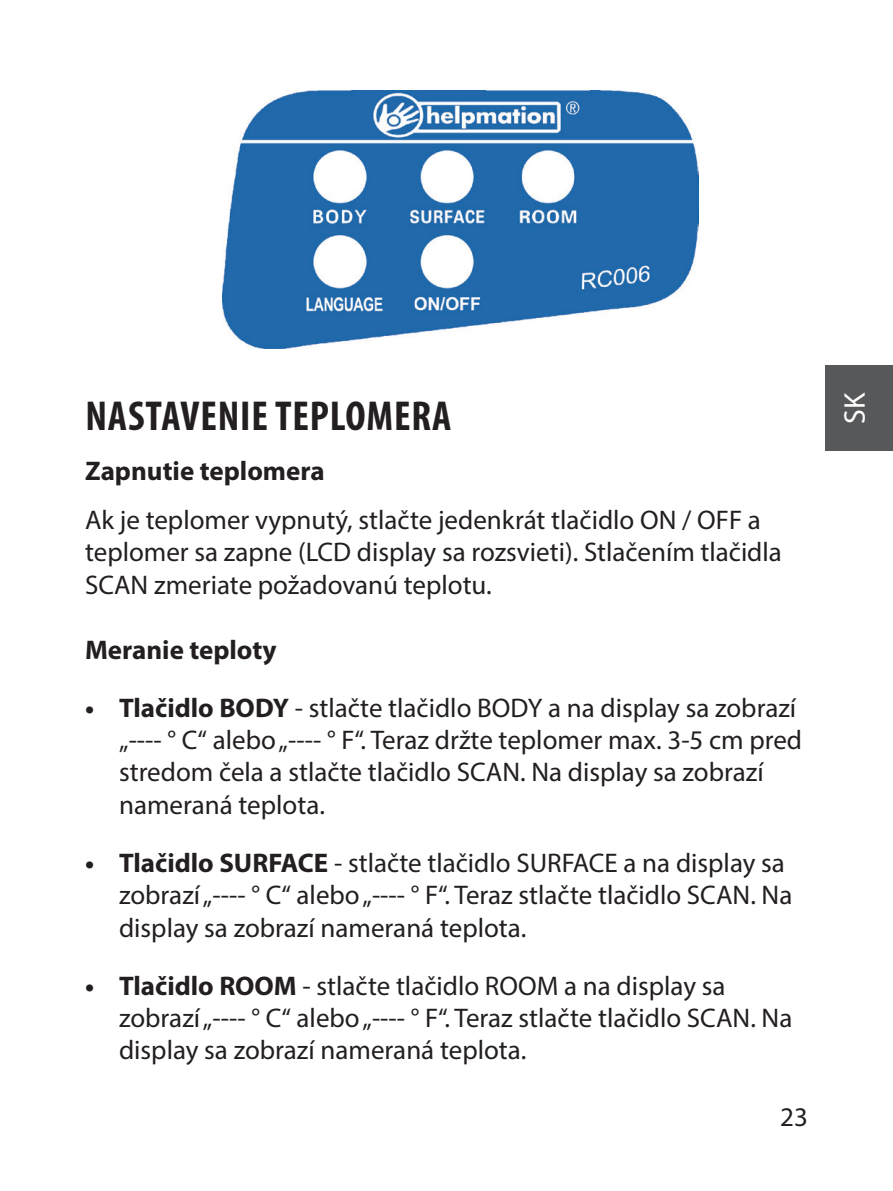
<style>
.page{position:relative;width:893px;height:1191px;background:#fff}
.page>*{position:absolute;margin:0;border:0;box-sizing:border-box;transform-origin:0 0}
.t1{font:700 condensed 42px "Myriad Pro";letter-spacing:.02em;color:#231f20}
.t2{font:30px "Myriad Pro";color:#fff}
.t3{font:27px/32.4px "Myriad Pro";color:#231f20}
.t4{font:700 27px "Myriad Pro";color:#231f20}
.s1{font-weight:700}
</style>
<div class="page">
<div style="left:825px;top:366px;width:68px;height:85px;background:#57585a"></div>
<img style="left:223px;top:91px;width:475px;height:258px">
<p class="t1" style="left:85px;top:389px;width:367px">NASTAVENIE TEPLOMERA</p>
<p class="t2" style="left:836px;top:424px;width:33px;rotate:-90deg">SK</p>
<p class="t4" style="left:85px;top:453px;width:241px">Zapnutie teplomera</p>
<p class="t3" style="left:85px;top:503px;width:698px">Ak je teplomer vypnutý, stlačte jedenkrát tlačidlo ON / OFF a teplomer sa zapne (LCD display sa rozsvieti). Stlačením tlačidla<br>SCAN zmeriate požadovanú teplotu.</p>
<p class="t4" style="left:85px;top:632px;width:193px">Meranie teploty</p>
<p class="t3" style="left:119px;top:691px;width:685px;text-indent:-34px"><span class="s1">• Tlačidlo BODY</span> - stlačte tlačidlo BODY a na display sa zobrazí „---- ° C“ alebo „---- ° F“. Teraz držte teplomer max. 3-5 cm pred stredom čela a stlačte tlačidlo SCAN. Na display sa zobrazí nameraná teplota.</p>
<p class="t3" style="left:119px;top:846px;width:675px;text-indent:-34px"><span class="s1">• Tlačidlo SURFACE</span> - stlačte tlačidlo SURFACE a na display sa zobrazí „---- ° C“ alebo „---- ° F“. Teraz stlačte tlačidlo SCAN. Na display sa zobrazí nameraná teplota.</p>
<p class="t3" style="left:119px;top:969px;width:675px;text-indent:-34px"><span class="s1">• Tlačidlo ROOM</span> - stlačte tlačidlo ROOM a na display sa zobrazí „---- ° C“ alebo „---- ° F“. Teraz stlačte tlačidlo SCAN. Na display sa zobrazí nameraná teplota.</p>
<p class="t3" style="left:780px;top:1100px;width:29px">23</p>
</div>
